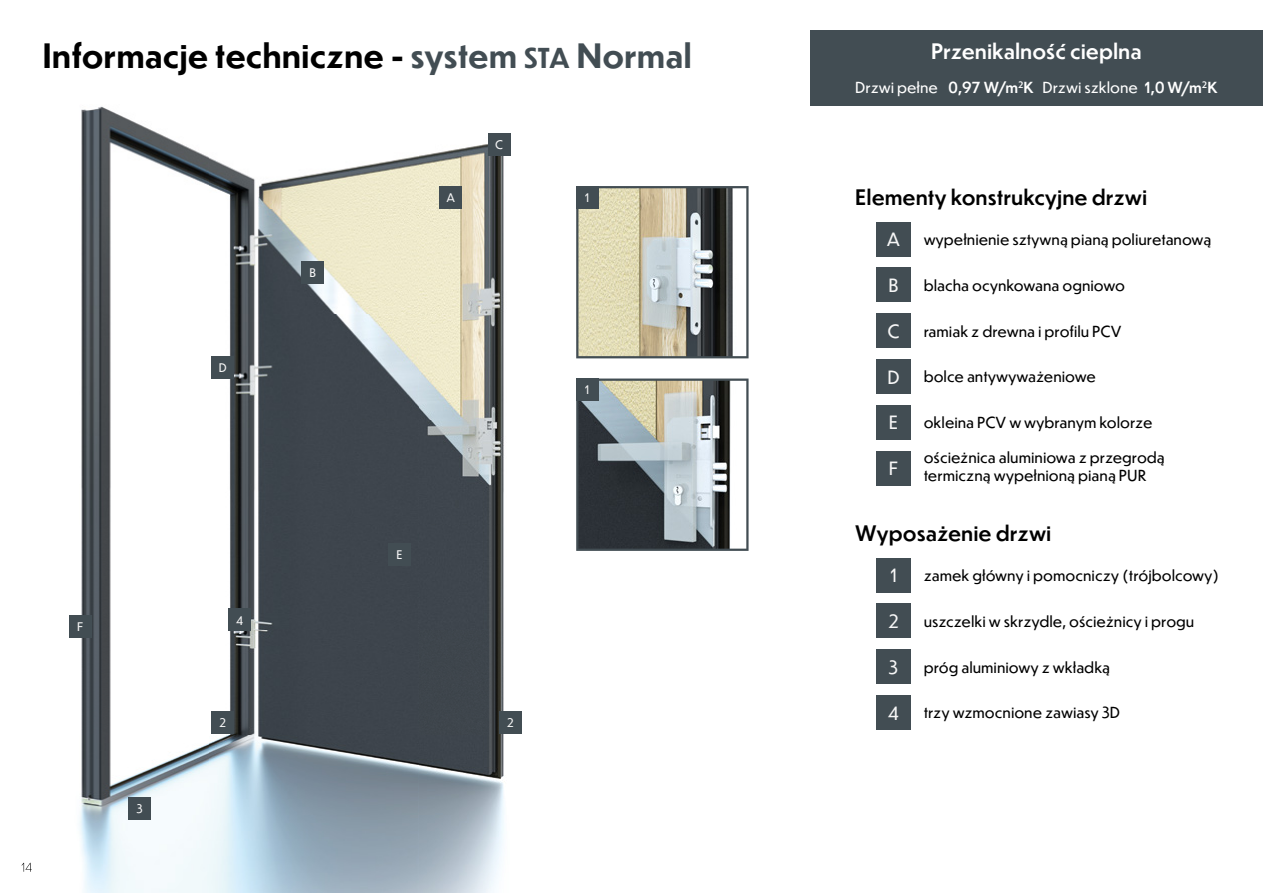
<style>
.page{position:relative;width:1263px;height:893px;background:#fff}
.page>*{position:absolute;margin:0;border:0;box-sizing:border-box;transform-origin:0 0}
.t1{font:700 33px "Dunbar Text";color:#000}
.t2{font:500 21px "Dunbar Text";color:#000}
.t3{font:500 21px "Dunbar Text";color:#fff}
.t4{font:18px "Dunbar Text";color:#f6f6f6}
.t5{font:15px/18px "Dunbar Text";color:#000}
.t6{font:15px "Dunbar Text";color:#fff}
.t7{font:11.7px "Dunbar Text";color:#f6f6f6}
.s1{color:#424d53}
.s2{font-size:27px;color:#424d53}
.s3{font-weight:500}
</style>
<div class="page">
<img style="left:21px;top:106px;width:501px;height:787px">
<svg style="left:22px;top:863px;width:10px;height:9px"></svg>
<div style="left:810px;top:30px;width:453px;height:75px;background:#424d53"></div>
<div style="left:876px;top:451px;width:34px;height:34px;background:#424d53"></div>
<div style="left:876px;top:222px;width:34px;height:34px;background:#424d53"></div>
<div style="left:876px;top:268px;width:34px;height:34px;background:#424d53"></div>
<div style="left:876px;top:314px;width:34px;height:34px;background:#424d53"></div>
<div style="left:876px;top:360px;width:34px;height:34px;background:#424d53"></div>
<div style="left:876px;top:405px;width:34px;height:34px;background:#424d53"></div>
<div style="left:876px;top:604px;width:34px;height:34px;background:#424d53"></div>
<div style="left:876px;top:650px;width:34px;height:34px;background:#424d53"></div>
<div style="left:876px;top:695px;width:34px;height:34px;background:#424d53"></div>
<div style="left:876px;top:558px;width:34px;height:34px;background:#424d53"></div>
<svg style="left:576px;top:186px;width:172px;height:172px;background:#b1af9f"></svg>
<svg style="left:576px;top:379px;width:172px;height:172px;background:#868c8d"></svg>
<div style="left:69px;top:616px;width:22px;height:22px;background:#424d53"></div>
<div style="left:440px;top:186px;width:22px;height:22px;background:#424d53"></div>
<div style="left:302px;top:261px;width:22px;height:22px;background:#424d53"></div>
<div style="left:488px;top:133px;width:22px;height:22px;background:#424d53"></div>
<div style="left:212px;top:356px;width:22px;height:23px;background:#424d53"></div>
<div style="left:388px;top:544px;width:22px;height:22px;background:#424d53"></div>
<div style="left:576px;top:186px;width:22px;height:22px;background:#424d53"></div>
<div style="left:576px;top:379px;width:22px;height:22px;background:#424d53"></div>
<div style="left:229px;top:609px;width:22px;height:22px;background:#424d53"></div>
<div style="left:129px;top:797px;width:22px;height:22px;background:#424d53"></div>
<div style="left:212px;top:712px;width:22px;height:22px;background:#424d53"></div>
<div style="left:499px;top:712px;width:22px;height:22px;background:#424d53"></div>
<h1 class="t1" style="left:43px;top:32px;width:651px">Informacje techniczne - <span class="s1">system</span> <span class="s2">STA</span> <span class="s1">Normal</span></h1>
<h2 class="t3" style="left:931px;top:36px;width:212px">Przenikalność cieplna</h2>
<p class="t6" style="left:855px;top:76px;width:364px">Drzwi pełne <span class="s3">0,97 W/m</span><sup>2</sup><span class="s3">K</span> Drzwi szklone <span class="s3">1,0 W/m</span><sup>2</sup><span class="s3">K</span></p>
<p class="t7" style="left:77px;top:618px;width:8px">F</p>
<p class="t7" style="left:137px;top:800px;width:8px">3</p>
<p class="t7" style="left:219px;top:359px;width:10px">D</p>
<p class="t7" style="left:310px;top:264px;width:8px">B</p>
<p class="t7" style="left:236px;top:612px;width:9px">4</p>
<p class="t7" style="left:446px;top:189px;width:10px">A</p>
<p class="t7" style="left:495px;top:136px;width:9px">C</p>
<p class="t7" style="left:396px;top:546px;width:8px">E</p>
<p class="t7" style="left:219px;top:715px;width:9px">2</p>
<p class="t7" style="left:507px;top:715px;width:9px">2</p>
<p class="t7" style="left:585px;top:189px;width:6px">1</p>
<p class="t7" style="left:585px;top:381px;width:6px">1</p>
<h2 class="t2" style="left:855px;top:182px;width:294px">Elementy konstrukcyjne drzwi</h2>
<p class="t4" style="left:887px;top:226px;width:15px">A</p>
<p class="t5" style="left:924px;top:230px;width:289px">wypełnienie sztywną pianą poliuretanową</p>
<p class="t4" style="left:888px;top:272px;width:12px">B</p>
<p class="t5" style="left:924px;top:276px;width:203px">blacha ocynkowana ogniowo</p>
<p class="t4" style="left:887px;top:318px;width:14px">C</p>
<p class="t5" style="left:924px;top:321px;width:199px">ramiak z drewna i profilu PCV</p>
<p class="t4" style="left:887px;top:364px;width:14px">D</p>
<p class="t4" style="left:889px;top:410px;width:11px">E</p>
<p class="t5" style="left:924px;top:448px;width:243px">ościeżnica aluminiowa z przegrodą termiczną wypełnioną pianą PUR</p>
<p class="t5" style="left:924px;top:367px;width:174px">bolce antywyważeniowe</p>
<p class="t5" style="left:924px;top:413px;width:230px">okleina PCV w wybranym kolorze</p>
<p class="t4" style="left:889px;top:455px;width:11px">F</p>
<h2 class="t2" style="left:855px;top:518px;width:198px">Wyposażenie drzwi</h2>
<p class="t5" style="left:924px;top:566px;width:297px">zamek główny i pomocniczy (trójbolcowy)</p>
<p class="t5" style="left:924px;top:612px;width:272px">uszczelki w skrzydle, ościeżnicy i progu</p>
<p class="t4" style="left:890px;top:562px;width:9px">1</p>
<p class="t4" style="left:888px;top:608px;width:12px">2</p>
<p class="t4" style="left:889px;top:654px;width:11px">3</p>
<p class="t4" style="left:887px;top:700px;width:13px">4</p>
<p class="t5" style="left:924px;top:657px;width:188px">próg aluminiowy z wkładką</p>
<p class="t5" style="left:924px;top:703px;width:198px">trzy wzmocnione zawiasy 3D</p>
</div>
